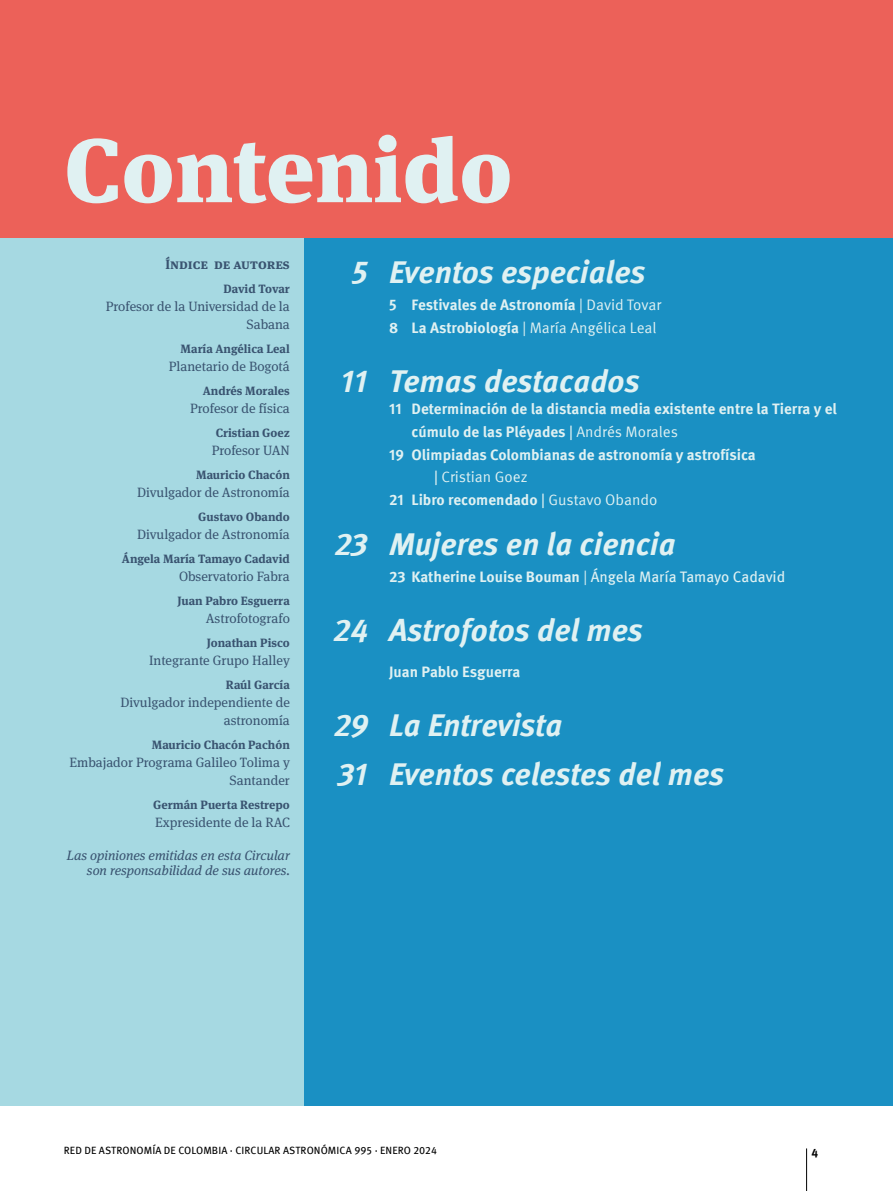
<style>
.page{position:relative;width:893px;height:1191px;background:#fff}
.page>*{position:absolute;margin:0;border:0;box-sizing:border-box;transform-origin:0 0}
.t1{font:900 90px "Meta Serif Pro";color:#e0f1f2}
.t2{font:italic 700 31.5px/49.8px "Meta Pro";letter-spacing:-.005em;color:#e0f1f2}
.t3{font:700 15.15px/22.8px "Meta Pro";color:#e0f1f2}
.t4{font:15.15px "Meta Pro";letter-spacing:-.005em;color:#e0f1f2}
.t5{font:15.15px "Meta Pro";color:#e0f1f2}
.t6{font:13.5px/18px "Meta Serif Pro";color:#395370;text-align:right}
.t7{font:italic 13.5px/15px "Meta Serif Pro";color:#395370;text-align:right}
.t8{font:700 13.5px "Meta Serif Pro";color:#395370}
.t9{font:700 12px "Meta Serif Pro";color:#395370}
.t10{font:700 12px "Meta Pro";color:#000}
.t11{font:10.5px "Meta Pro";letter-spacing:.01em;color:#000}
.s1{font-weight:400}
.s2{font-style:inherit}
.s3{font-weight:700}
</style>
<div class="page">
<hr style="left:806px;top:1148px;width:1px;height:43px;background:#000">
<div style="left:0;top:237px;width:305px;height:869px;background:#a6d9e2"></div>
<div style="left:305px;top:237px;width:588px;height:869px;background:#1a90c3"></div>
<div style="left:0;top:0;width:893px;height:238px;background:#ec6159"></div>
<h1 class="t1" style="left:64px;top:96px;width:451px">Contenido</h1>
<p class="t8" style="left:166px;top:253px;width:126px">Índice de autores</p>
<p class="t9" style="left:223px;top:279px;width:68px">David Tovar</p>
<p class="t6" style="left:106px;top:297px;width:186px">Profesor de la Universidad de la<br>Sabana</p>
<p class="t9" style="left:181px;top:339px;width:111px">María Angélica Leal</p>
<p class="t6" style="left:169px;top:357px;width:123px">Planetario de Bogotá</p>
<p class="t9" style="left:203px;top:381px;width:89px">Andrés Morales</p>
<p class="t6" style="left:190px;top:399px;width:101px">Profesor de física</p>
<p class="t9" style="left:216px;top:423px;width:76px">Cristian Goez</p>
<p class="t6" style="left:212px;top:441px;width:80px">Profesor UAN</p>
<p class="t9" style="left:196px;top:465px;width:95px">Mauricio Chacón</p>
<p class="t6" style="left:137px;top:483px;width:154px">Divulgador de Astronomía</p>
<p class="t9" style="left:198px;top:507px;width:93px">Gustavo Obando</p>
<p class="t6" style="left:137px;top:525px;width:154px">Divulgador de Astronomía</p>
<p class="t9" style="left:122px;top:549px;width:169px">Ángela María Tamayo Cadavid</p>
<p class="t6" style="left:179px;top:567px;width:112px">Observatorio Fabra</p>
<p class="t9" style="left:177px;top:591px;width:114px">Juan Pabro Esguerra</p>
<p class="t6" style="left:206px;top:609px;width:86px">Astrofotografo</p>
<p class="t9" style="left:207px;top:633px;width:85px">Jonathan Pisco</p>
<p class="t6" style="left:149px;top:651px;width:142px">Integrante Grupo Halley</p>
<p class="t9" style="left:226px;top:675px;width:65px">Raúl García</p>
<p class="t6" style="left:121px;top:693px;width:171px">Divulgador independiente de astronomía</p>
<p class="t9" style="left:152px;top:735px;width:140px">Mauricio Chacón Pachón</p>
<p class="t6" style="left:70px;top:753px;width:222px">Embajador Programa Galileo Tolima y<br>Santander</p>
<p class="t9" style="left:153px;top:795px;width:138px">Germán Puerta Restrepo</p>
<p class="t6" style="left:155px;top:813px;width:136px">Expresidente de la RAC</p>
<p class="t7" style="left:67px;top:847px;width:225px">Las opiniones emitidas en esta Circular son responsabilidad de sus autores.</p>
<h2 class="t2" style="left:351px;top:245px;width:296px">5 Eventos especiales</h2>
<p class="t3" style="left:389px;top:292px;width:274px">5 Festivales de Astronomía <span class="s1">| David Tovar<br></span>8 La Astrobiología <span class="s1">| María Angélica Leal</span></p>
<h2 class="t2" style="left:341px;top:353px;width:300px">11 Temas destacados</h2>
<p class="t3" style="left:389px;top:396px;width:449px">11 Determinación de la distancia media existente entre la Tierra y el</p>
<p class="t3" style="left:411px;top:419px;width:268px">cúmulo de las Pléyades <span class="s1">|</span> <span class="s1">Andrés Morales</span></p>
<p class="t3" style="left:389px;top:442px;width:368px">19 Olimpiadas Colombianas de astronomía y astrofísica</p>
<p class="t5" style="left:434px;top:466px;width:95px"><span class="s2">|</span> Cristian Goez</p>
<p class="t3" style="left:389px;top:487px;width:270px">21 Libro recomendado <span class="s1">|</span> <span class="s1">Gustavo Obando</span></p>
<h2 class="t2" style="left:334px;top:517px;width:343px">23 Mujeres en la ciencia</h2>
<p class="t4" style="left:389px;top:565px;width:398px"><span class="s3">23 Katherine Louise Bouman</span> <span class="s2">|</span> Ángela María Tamayo Cadavid</p>
<h2 class="t2" style="left:333px;top:603px;width:311px">24 Astrofotos del mes</h2>
<p class="t3" style="left:389px;top:659px;width:133px">Juan Pablo Esguerra</p>
<h2 class="t2" style="left:334px;top:698px;width:392px">29 La Entrevista<br>31 Eventos celestes del mes</h2>
<p class="t11" style="left:64px;top:1142px;width:375px">RED DE ASTRONOMÍA DE COLOMBIA · CIRCULAR ASTRONÓMICA 995 · ENERO 2024</p>
<p class="t10" style="left:811px;top:1143px;width:8px">4</p>
</div>
